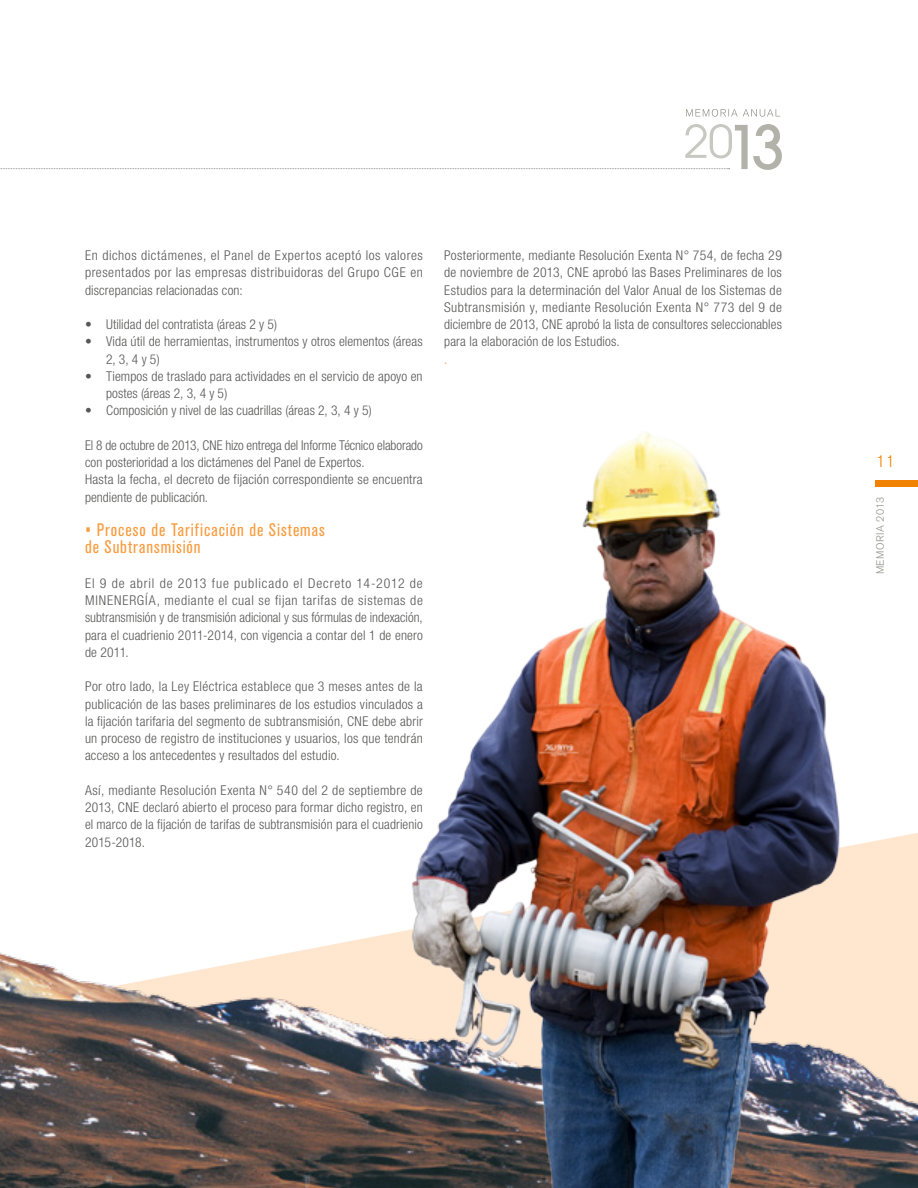
<style>
.page{position:relative;width:918px;height:1188px;background:#fff}
.page>*{position:absolute;margin:0;border:0;box-sizing:border-box;transform-origin:0 0}
.t1{font:condensed 18px/17.2px "Akzidenz Grotesk BQ";letter-spacing:.055em;color:#f99b3d}
.t2{font:300 16.5px "Akzidenz Grotesk BQ";color:#f08200}
.t3{font:300 condensed 13.5px/17.2px "Helvetica Neue LT Pro";letter-spacing:.01em;color:#575756;text-align:justify}
.t4{font:300 condensed 13.5px "Helvetica Neue LT Pro";color:#f99b3d}
.t5{font:300 10.5px "Akzidenz Grotesk BQ";letter-spacing:.045em;color:#929186}
</style>
<div class="page">
<svg style="left:686px;top:109px;width:94px;height:8px"></svg>
<svg style="left:0;top:124px;width:782px;height:46px"></svg>
<svg style="left:863px;top:833px;width:55px;height:40px;background:#ffe9d4"></svg>
<img style="left:0;top:873px;width:918px;height:315px">
<img style="left:387px;top:432px;width:476px;height:756px">
<div style="left:875px;top:480px;width:43px;height:7px;background:#f08200"></div>
<p class="t3" style="left:85px;top:247px;width:339px">En dichos dictámenes, el Panel de Expertos aceptó los valores presentados por las empresas distribuidoras del Grupo CGE en discrepancias relacionadas con:</p>
<p class="t3" style="left:85px;top:316px;width:194px">• Utilidad del contratista (áreas 2 y 5)</p>
<p class="t3" style="left:106px;top:333px;width:318px;text-indent:-21px">• Vida útil de herramientas, instrumentos y otros elementos (áreas<br>2, 3, 4 y 5)</p>
<p class="t3" style="left:106px;top:367px;width:318px;text-indent:-21px">• Tiempos de traslado para actividades en el servicio de apoyo en postes (áreas 2, 3, 4 y 5)</p>
<p class="t3" style="left:85px;top:402px;width:288px">• Composición y nivel de las cuadrillas (áreas 2, 3, 4 y 5)</p>
<p class="t3" style="left:85px;top:436px;width:339px;text-align:left">El 8 de octubre de 2013, CNE hizo entrega del Informe Técnico elaborado con posterioridad a los dictámenes del Panel de Expertos.<br>Hasta la fecha, el decreto de fijación correspondiente se encuentra pendiente de publicación.</p>
<h1 class="t1" style="left:85px;top:522px;width:241px">• Proceso de Tarificación de Sistemas de Subtransmisión</h1>
<p class="t3" style="left:85px;top:574px;width:339px">El 9 de abril de 2013 fue publicado el Decreto 14-2012 de MINENERGÍA, mediante el cual se fijan tarifas de sistemas de subtransmisión y de transmisión adicional y sus fórmulas de indexación, para el cuadrienio 2011-2014, con vigencia a contar del 1 de enero de 2011.</p>
<p class="t3" style="left:85px;top:678px;width:339px">Por otro lado, la Ley Eléctrica establece que 3 meses antes de la publicación de las bases preliminares de los estudios vinculados a la fijación tarifaria del segmento de subtransmisión, CNE debe abrir un proceso de registro de instituciones y usuarios, los que tendrán acceso a los antecedentes y resultados del estudio.</p>
<p class="t3" style="left:85px;top:781px;width:339px">Así, mediante Resolución Exenta N° 540 del 2 de septiembre de 2013, CNE declaró abierto el proceso para formar dicho registro, en el marco de la fijación de tarifas de subtransmisión para el cuadrienio 2015-2018.</p>
<p class="t3" style="left:444px;top:247px;width:339px">Posteriormente, mediante Resolución Exenta N° 754, de fecha 29 de noviembre de 2013, CNE aprobó las Bases Preliminares de los Estudios para la determinación del Valor Anual de los Sistemas de Subtransmisión y, mediante Resolución Exenta N° 773 del 9 de diciembre de 2013, CNE aprobó la lista de consultores seleccionables para la elaboración de los Estudios.</p>
<p class="t4" style="left:444px;top:351px;width:5px">.</p>
<p class="t2" style="left:876px;top:452px;width:21px">11</p>
<p class="t5" style="left:874px;top:574px;width:79px;rotate:-90deg">MEMORIA 2013</p>
</div>
